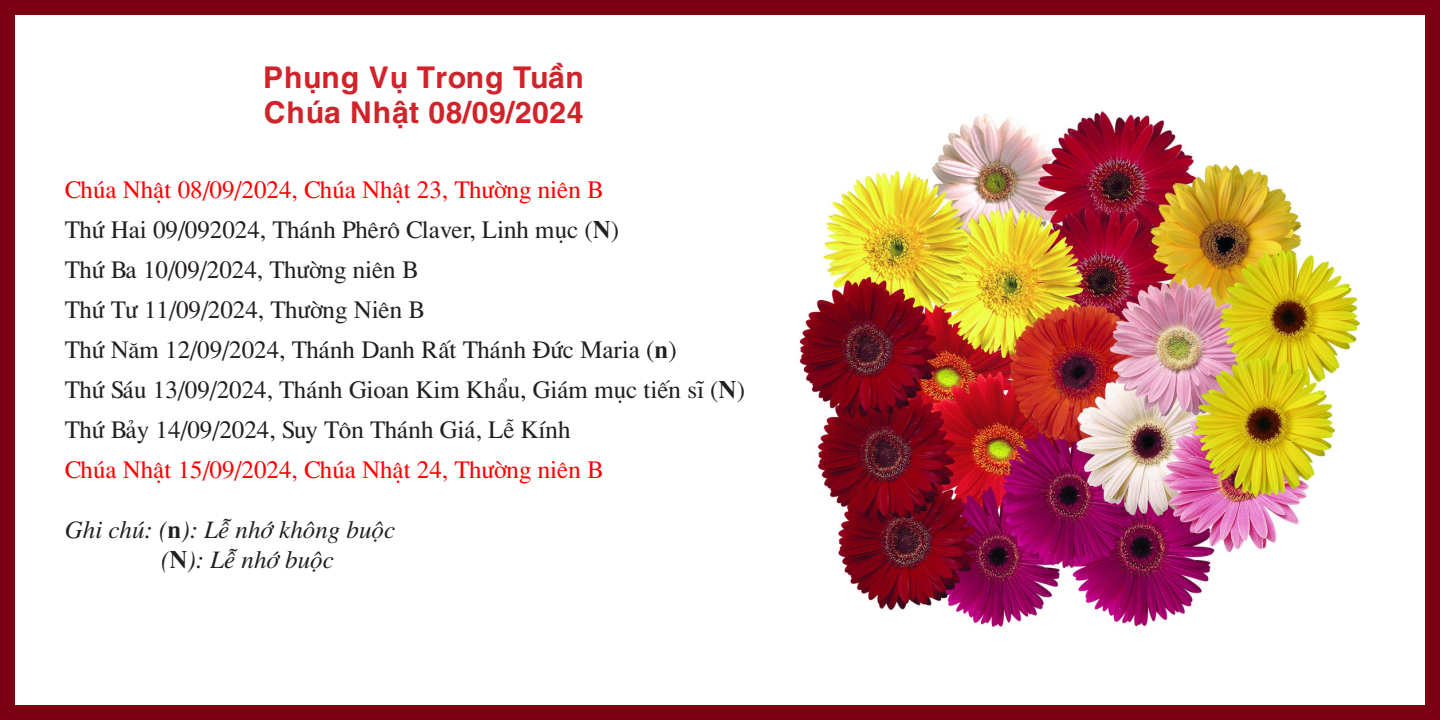
<style>
.page{position:relative;width:1440px;height:720px;background:#fff}
.page>*{position:absolute;margin:0;border:0;box-sizing:border-box;transform-origin:0 0}
.t1{font:700 30px "UTM Helve";color:#d1232a}
.t2{font:25px "UTM Times";color:#231f20}
.t3{font:25px "UTM Times";color:#f00}
.t4{font:italic 25px "UTM Times";color:#231f20}
.s1{font-weight:700}
.s2{font-weight:700;font-style:normal}
</style>
<div class="page">
<div style="left:0;top:0;width:1440px;height:720px;border:15px solid #7b0012"></div>
<img style="left:799px;top:111px;width:562px;height:517px">
<p class="t1" style="left:263px;top:52px;width:323px">Phụng Vụ Trong Tuần</p>
<p class="t1" style="left:264px;top:87px;width:321px">Chúa Nhật 08/09/2024</p>
<p class="t3" style="left:65px;top:171px;width:539px">Chúa Nhật 08/09/2024, Chúa Nhật 23, Thường niên B</p>
<p class="t2" style="left:65px;top:211px;width:556px">Thứ Hai 09/092024, Thánh Phêrô Claver, Linh mục (<span class="s1">N</span>)</p>
<p class="t2" style="left:65px;top:251px;width:354px">Thứ Ba 10/09/2024, Thường niên B</p>
<p class="t2" style="left:65px;top:291px;width:360px">Thứ Tư 11/09/2024, Thường Niên B</p>
<p class="t2" style="left:65px;top:331px;width:613px">Thứ Năm 12/09/2024, Thánh Danh Rất Thánh Đức Maria (<span class="s1">n</span>)</p>
<p class="t2" style="left:65px;top:371px;width:682px">Thứ Sáu 13/09/2024, Thánh Gioan Kim Khẩu, Giám mục tiến sĩ (<span class="s1">N</span>)</p>
<p class="t2" style="left:65px;top:411px;width:507px">Thứ Bảy 14/09/2024, Suy Tôn Thánh Giá, Lễ Kính</p>
<p class="t3" style="left:65px;top:451px;width:539px">Chúa Nhật 15/09/2024, Chúa Nhật 24, Thường niên B</p>
<p class="t4" style="left:65px;top:512px;width:332px">Ghi chú: (<span class="s2">n</span>): Lễ nhớ không buộc</p>
<p class="t4" style="left:161px;top:542px;width:174px">(<span class="s2">N</span>): Lễ nhớ buộc</p>
</div>
